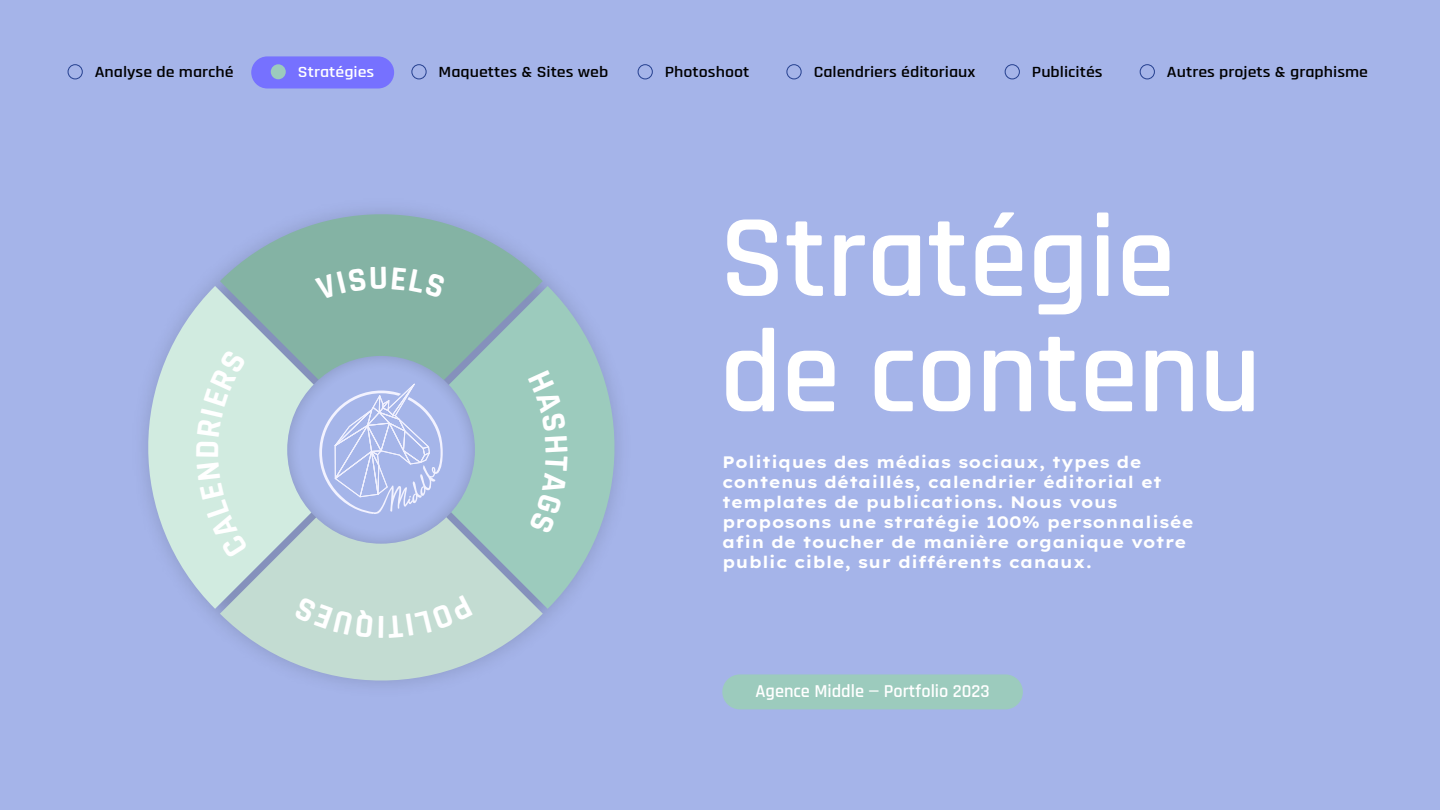
<style>
.page{position:relative;width:1440px;height:810px;background:#a5b4e9}
.page>*{position:absolute;margin:0;border:0;box-sizing:border-box;transform-origin:0 0}
.t1{font:600 118.8px/115.4px "Rajdhani";color:#fff}
.t2{font:600 18.38px "Rajdhani";color:#fff}
.t3{font:700 16.58px/20px "Lexend Exa";color:#fff}
.t4{font:600 15.75px "Rajdhani";color:#000;scale:1.14 1}
.t5{font:600 15.75px "Rajdhani";color:#fff;scale:1.14 1}
</style>
<div class="page">
<div style="left:722px;top:674px;width:301px;height:35px;background:#9ccbbd;border-radius:17px"></div>
<div style="left:412px;top:64px;width:15px;height:15px;border:1px solid #25408f;border-radius:50%"></div>
<div style="left:638px;top:64px;width:15px;height:15px;border:1px solid #25408f;border-radius:50%"></div>
<div style="left:787px;top:64px;width:15px;height:15px;border:1px solid #25408f;border-radius:50%"></div>
<div style="left:1005px;top:64px;width:15px;height:15px;border:1px solid #25408f;border-radius:50%"></div>
<div style="left:1140px;top:64px;width:15px;height:15px;border:1px solid #25408f;border-radius:50%"></div>
<div style="left:251px;top:56px;width:143px;height:33px;background:#7671ff;border-radius:16px"></div>
<div style="left:271px;top:64px;width:15px;height:15px;background:#9ccbbd;border-radius:50%"></div>
<div style="left:68px;top:64px;width:15px;height:15px;border:1px solid #25408f;border-radius:50%"></div>
<svg style="left:144px;top:286px;width:143px;height:323px;fill:#d1ebe0"></svg>
<svg style="left:220px;top:452px;width:323px;height:233px;fill:#c3dcd2"></svg>
<svg style="left:220px;top:210px;width:323px;height:233px;fill:#84b3a4"></svg>
<svg style="left:386px;top:286px;width:233px;height:323px;background:#9dc3c1"></svg>
<svg style="left:287px;top:356px;width:188px;height:188px"></svg>
<svg style="left:319px;top:383px;width:124px;height:131px"></svg>
<div style="left:197px;top:463px;width:51px;height:95px;background:#d1ebe0"></div>
<div style="left:196px;top:349px;width:50px;height:108px;background:#d1ebe0"></div>
<div style="left:294px;top:595px;width:179px;height:43px;background:#c3dcd2"></div>
<div style="left:315px;top:267px;width:71px;height:33px;background:#84b3a4"></div>
<div style="left:392px;top:267px;width:54px;height:31px;background:#84b3a4"></div>
<div style="left:528px;top:370px;width:40px;height:165px;background:#9ccbbd"></div>
<p class="t4" style="left:95px;top:63px;width:123px">Analyse de marché</p>
<p class="t5" style="left:298px;top:63px;width:69px">Stratégies</p>
<p class="t4" style="left:439px;top:63px;width:150px">Maquettes &amp; Sites web</p>
<p class="t4" style="left:665px;top:63px;width:76px">Photoshoot</p>
<p class="t4" style="left:814px;top:63px;width:143px">Calendriers éditoriaux</p>
<p class="t4" style="left:1032px;top:63px;width:64px">Publicités</p>
<p class="t4" style="left:1167px;top:63px;width:178px">Autres projets &amp; graphisme</p>
<h1 class="t1" style="left:720px;top:204px;width:543px">Stratégie de contenu</h1>
<p class="t3" style="left:722px;top:451px;width:473px">Politiques des médias sociaux, types de contenus détaillés, calendrier éditorial et templates de publications. Nous vous proposons une stratégie 100% personnalisée afin de toucher de manière organique votre public cible, sur différents canaux.</p>
<p class="t2" style="left:756px;top:681px;width:236px">Agence Middle — Portfolio 2023</p>
</div>
